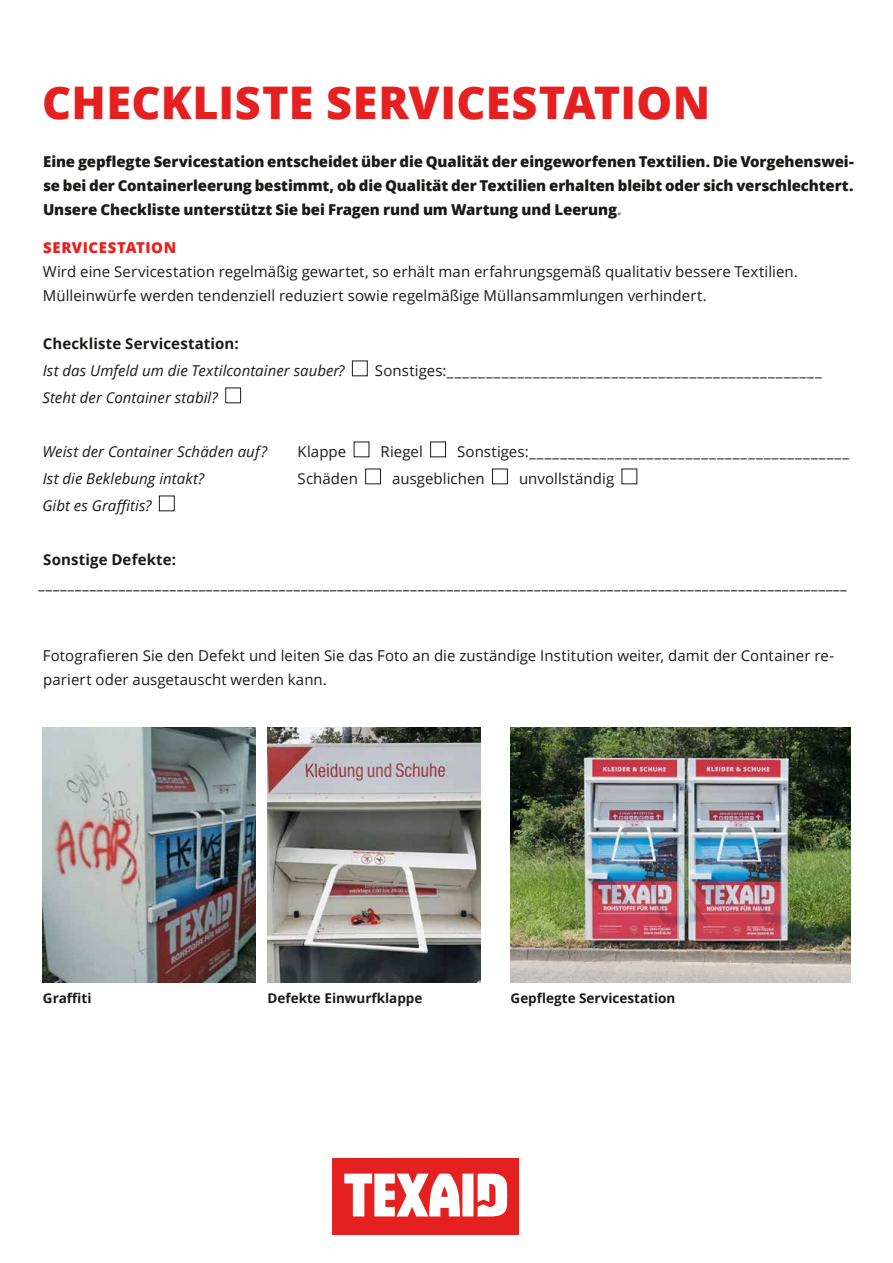
<style>
.page{position:relative;width:893px;height:1263px;background:#fff}
.page>*{position:absolute;margin:0;border:0;box-sizing:border-box;transform-origin:0 0}
.Fließtext_9_pt{font:800 45px "Open Sans";letter-spacing:.005em;color:#e52020}
.Fließtext_9_pt-2{font:15px/24px "Open Sans";letter-spacing:.005em;color:#1a1a18}
.Fließtext_9_pt-3{font:800 15px/24px "Open Sans";letter-spacing:-.01em;color:#1a1a18}
.Fließtext_9_pt-4{font:700 15px "Open Sans";letter-spacing:.01em;color:#1a1a18}
.Fließtext_9_pt-5{font:italic 15px "Open Sans";letter-spacing:.005em;color:#1a1a18}
.Fließtext_9_pt-6{font:800 15px "Open Sans";letter-spacing:.03em;color:#e52020}
.Bildunterschriften{font:700 13.5px "Open Sans";color:#1a1a18}
.s1{color:#878786}
</style>
<div class="page">
<img style="left:268px;top:727px;width:212px;height:255px">
<img style="left:43px;top:727px;width:212px;height:255px">
<img style="left:510px;top:727px;width:340px;height:255px">
<div style="left:352px;top:361px;width:15px;height:15px;border:1px solid #1a1a18"></div>
<div style="left:226px;top:388px;width:15px;height:15px;border:1px solid #1a1a18"></div>
<div style="left:430px;top:442px;width:16px;height:15px;border:1px solid #1a1a18"></div>
<div style="left:365px;top:469px;width:16px;height:15px;border:1px solid #1a1a18"></div>
<div style="left:492px;top:469px;width:16px;height:15px;border:1px solid #1a1a18"></div>
<div style="left:159px;top:496px;width:15px;height:15px;border:1px solid #1a1a18"></div>
<div style="left:333px;top:1158px;width:186px;height:76px;background:#e52020"></div>
<svg style="left:344px;top:1173px;width:163px;height:43px"></svg>
<p class="Fließtext_9_pt" style="left:42px;top:69px;width:670px">CHECKLISTE SERVICESTATION</p>
<p class="Fließtext_9_pt-3" style="left:43px;top:149px;width:812px">Eine gepflegte Servicestation entscheidet über die Qualität der eingeworfenen Textilien. Die Vorgehenswei&shy;se bei der Containerleerung bestimmt, ob die Qualität der Textilien erhalten bleibt oder sich verschlechtert.</p>
<p class="Fließtext_9_pt-3" style="left:43px;top:197px;width:580px">Unsere Checkliste unterstützt Sie bei Fragen rund um Wartung und Leerung<span class="s1">.</span></p>
<p class="Fließtext_9_pt-6" style="left:43px;top:236px;width:134px">SERVICESTATION</p>
<p class="Fließtext_9_pt-2" style="left:43px;top:259px;width:756px">Wird eine Servicestation regelmäßig gewartet, so erhält man erfahrungsgemäß qualitativ bessere Textilien.</p>
<p class="Fließtext_9_pt-2" style="left:43px;top:283px;width:665px">Mülleinwürfe werden tendenziell reduziert sowie regelmäßige Müllansammlungen verhindert.</p>
<p class="Fließtext_9_pt-4" style="left:43px;top:333px;width:197px">Checkliste Servicestation:</p>
<p class="Fließtext_9_pt-5" style="left:43px;top:360px;width:304px">Ist das Umfeld um die Textilcontainer sauber?</p>
<p class="Fließtext_9_pt-2" style="left:375px;top:358px;width:448px">Sonstiges:________________________________________________</p>
<p class="Fließtext_9_pt-5" style="left:43px;top:387px;width:177px">Steht der Container stabil?</p>
<p class="Fließtext_9_pt-5" style="left:42px;top:441px;width:226px">Weist der Container Schäden auf?</p>
<p class="Fließtext_9_pt-2" style="left:298px;top:439px;width:50px">Klappe</p>
<p class="Fließtext_9_pt-2" style="left:381px;top:439px;width:44px">Riegel</p>
<p class="Fließtext_9_pt-2" style="left:457px;top:439px;width:393px">Sonstiges:_________________________________________</p>
<p class="Fließtext_9_pt-5" style="left:43px;top:468px;width:163px">Ist die Beklebung intakt?</p>
<p class="Fließtext_9_pt-2" style="left:298px;top:466px;width:62px">Schäden</p>
<p class="Fließtext_9_pt-2" style="left:392px;top:466px;width:94px">ausgeblichen</p>
<p class="Fließtext_9_pt-2" style="left:519px;top:466px;width:97px">unvollständig</p>
<p class="Fließtext_9_pt-5" style="left:42px;top:495px;width:111px">Gibt es Graffitis?</p>
<p class="Fließtext_9_pt-4" style="left:43px;top:549px;width:134px">Sonstige Defekte:</p>
<p class="Fließtext_9_pt-4" style="left:39px;top:573px;width:810px">_______________________________________________________________________________________________________________</p>
<p class="Fließtext_9_pt-2" style="left:43px;top:643px;width:793px">Fotografieren Sie den Defekt und leiten Sie das Foto an die zuständige Institution weiter, damit der Container re&shy;pariert oder ausgetauscht werden kann.</p>
<p class="Bildunterschriften" style="left:43px;top:989px;width:50px">Graffiti</p>
<p class="Bildunterschriften" style="left:268px;top:989px;width:156px">Defekte Einwurfklappe</p>
<p class="Bildunterschriften" style="left:511px;top:989px;width:166px">Gepflegte Servicestation</p>
</div>
